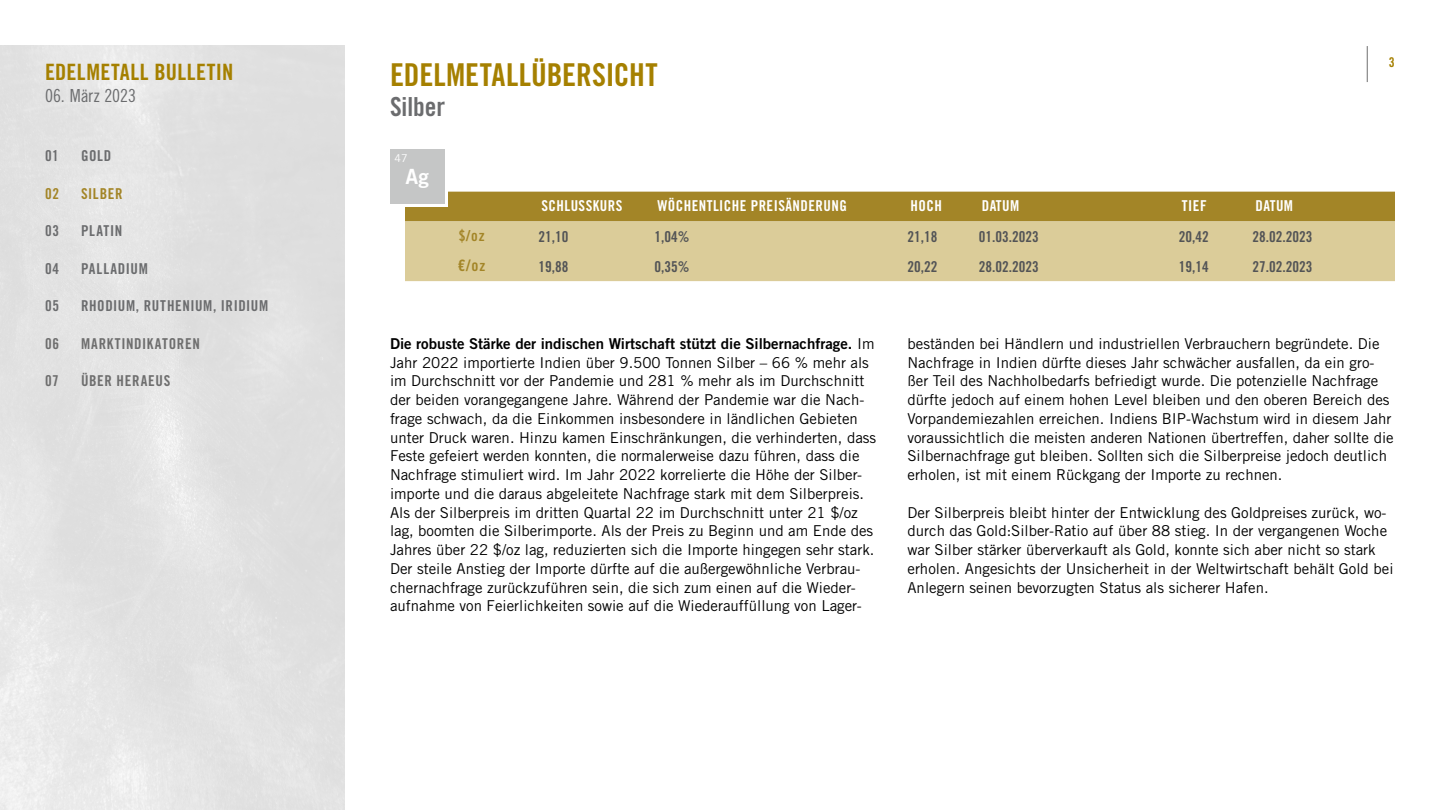
<style>
.page{position:relative;width:1440px;height:810px;background:#fff}
.page>*{position:absolute;margin:0;border:0;box-sizing:border-box;transform-origin:0 0}
.t1{font:31.5px "Trade Gothic LT Pro Bd Cn 20";color:#a58000}
.t2{font:26.25px "Trade Gothic LT Pro Bd Cn 20";color:#6b6c6e}
.t3{font:22.5px "Trade Gothic LT Pro Bd Cn 20";letter-spacing:.02em;color:#a58000}
.t4{font:21px "Trade Gothic LT Pro Bd 2";color:#fff}
.t5{font:18px "Trade Gothic LT Pro Cn 18";letter-spacing:-.005em;color:#6b6c6e}
.t6{font:15.75px "Trade Gothic LT Pro Bd Cn 20";color:#a38527}
.t7{font:15px/18.8px "Trade Gothic LT Pro";color:#000}
.t8{font:15px "Trade Gothic LT Pro Bd Cn 20";color:#535456}
.t9{font:15px "Trade Gothic LT Pro Bd 2";color:#000}
.t10{font:15px "Trade Gothic LT Pro Bd Cn 20";letter-spacing:.03em;color:#fff}
.t11{font:15px "Trade Gothic LT Pro Bd Cn 20";letter-spacing:.04em;color:#6b6c6e}
.t12{font:15px "Trade Gothic LT Pro Bd Cn 20";letter-spacing:.05em;color:#6e6e6e}
.t13{font:15px "Trade Gothic LT Pro Bd Cn 20";letter-spacing:.05em;color:#a38527}
.t14{font:13.5px "Trade Gothic LT Pro Bd Cn 20";color:#a58000}
.t15{font:10.8px "Trade Gothic LT Pro";color:#fff}
.s1{font-size:15px}
.s2{font-family:"Trade Gothic LT Pro"}
</style>
<div class="page">
<hr style="left:1367px;top:46px;width:1px;height:36px;background:#6e6e6e">
<div style="left:405px;top:192px;width:990px;height:29px;background:#a38527"></div>
<div style="left:405px;top:221px;width:990px;height:60px;background:#dbcc99"></div>
<div style="left:393px;top:152px;width:54px;height:55px;background:linear-gradient(to right,#fff,#fff)"></div>
<div style="left:390px;top:150px;width:54px;height:54px;background:#c5c6c6"></div>
<h3 class="t3" style="left:45px;top:58px;width:190px">EDELMETALL BULLETIN</h3>
<p class="t5" style="left:45px;top:85px;width:93px">06. März 2023</p>
<p class="t11" style="left:45px;top:147px;width:15px">01</p>
<p class="t11" style="left:81px;top:147px;width:32px">GOLD</p>
<p class="t13" style="left:45px;top:184px;width:16px">02</p>
<p class="t13" style="left:81px;top:184px;width:43px">SILBER</p>
<p class="t11" style="left:45px;top:222px;width:16px">03</p>
<p class="t11" style="left:81px;top:222px;width:43px">PLATIN</p>
<p class="t11" style="left:45px;top:259px;width:16px">04</p>
<p class="t11" style="left:81px;top:259px;width:68px">PALLADIUM</p>
<p class="t11" style="left:45px;top:297px;width:16px">05</p>
<p class="t11" style="left:81px;top:297px;width:189px">RHODIUM, RUTHENIUM, IRIDIUM</p>
<p class="t12" style="left:45px;top:334px;width:16px">06</p>
<p class="t12" style="left:81px;top:334px;width:120px">MARKTINDIKATOREN</p>
<p class="t12" style="left:45px;top:372px;width:15px">07</p>
<p class="t12" style="left:81px;top:372px;width:91px">ÜBER HERAEUS</p>
<h1 class="t1" style="left:390px;top:56px;width:269px">EDELMETALLÜBERSICHT</h1>
<h2 class="t2" style="left:390px;top:91px;width:57px">Silber</h2>
<p class="t15" style="left:395px;top:152px;width:15px">47</p>
<h3 class="t4" style="left:406px;top:164px;width:25px">Ag</h3>
<p class="t10" style="left:541px;top:196px;width:83px">SCHLUSSKURS</p>
<p class="t10" style="left:657px;top:196px;width:191px">WÖCHENTLICHE PREISÄNDERUNG</p>
<p class="t10" style="left:910px;top:196px;width:33px">HOCH</p>
<p class="t10" style="left:982px;top:196px;width:39px">DATUM</p>
<p class="t10" style="left:1182px;top:196px;width:26px">TIEF</p>
<p class="t10" style="left:1255px;top:196px;width:39px">DATUM</p>
<p class="t13" style="left:459px;top:226px;width:28px">$/oz</p>
<p class="t8" style="left:538px;top:227px;width:31px">21,10</p>
<p class="t8" style="left:654px;top:227px;width:36px">1,04%</p>
<p class="t8" style="left:907px;top:227px;width:31px">21,18</p>
<p class="t8" style="left:979px;top:227px;width:61px">01.03.2023</p>
<p class="t8" style="left:1179px;top:227px;width:31px">20,42</p>
<p class="t8" style="left:1252px;top:227px;width:61px">28.02.2023</p>
<p class="t6" style="left:458px;top:256px;width:29px">€/o<span class="s1">z</span></p>
<p class="t8" style="left:538px;top:257px;width:31px">19,88</p>
<p class="t8" style="left:654px;top:257px;width:36px">0,35%</p>
<p class="t8" style="left:907px;top:257px;width:31px">20,22</p>
<p class="t8" style="left:979px;top:257px;width:61px">28.02.2023</p>
<p class="t8" style="left:1179px;top:257px;width:31px">19,14</p>
<p class="t8" style="left:1252px;top:257px;width:61px">27.02.2023</p>
<p class="t14" style="left:1389px;top:54px;width:7px">3</p>
<p class="t9" style="left:390px;top:334px;width:486px">Die robuste Stärke der indischen Wirtschaft stützt die Silbernachfrage. <span class="s2">Im</span></p>
<p class="t7" style="left:390px;top:353px;width:488px">Jahr 2022 importierte Indien über 9.500 Tonnen Silber – 66 % mehr als im Durchschnitt vor der Pandemie und 281 % mehr als im Durchschnitt der beiden vorangegangene Jahre. Während der Pandemie war die Nach&shy;frage schwach, da die Einkommen insbesondere in ländlichen Gebieten unter Druck waren. Hinzu kamen Einschränkungen, die verhinderten, dass Feste gefeiert werden konnten, die normalerweise dazu führen, dass die Nachfrage stimuliert wird. Im Jahr 2022 korrelierte die Höhe der Silber&shy;importe und die daraus abgeleitete Nachfrage stark mit dem Silberpreis.<br>Als der Silberpreis im dritten Quartal 22 im Durchschnitt unter 21 $/oz lag, boomten die Silberimporte. Als der Preis zu Beginn und am Ende des Jahres über 22 $/oz lag, reduzierten sich die Importe hingegen sehr stark.<br>Der steile Anstieg der Importe dürfte auf die außergewöhnliche Verbrau&shy;chernachfrage zurückzuführen sein, die sich zum einen auf die Wieder&shy;aufnahme von Feierlichkeiten sowie auf die Wiederauffüllung von Lager-</p>
<p class="t7" style="left:908px;top:334px;width:488px">beständen bei Händlern und industriellen Verbrauchern begründete. Die Nachfrage in Indien dürfte dieses Jahr schwächer ausfallen, da ein gro&shy;ßer Teil des Nachholbedarfs befriedigt wurde. Die potenzielle Nachfrage dürfte jedoch auf einem hohen Level bleiben und den oberen Bereich des Vorpandemiezahlen erreichen. Indiens BIP-Wachstum wird in diesem Jahr voraussichtlich die meisten anderen Nationen übertreffen, daher sollte die Silbernachfrage gut bleiben. Sollten sich die Silberpreise jedoch deutlich erholen, ist mit einem Rückgang der Importe zu rechnen.</p>
<p class="t7" style="left:908px;top:503px;width:488px">Der Silberpreis bleibt hinter der Entwicklung des Goldpreises zurück, wo&shy;durch das Gold:Silber-Ratio auf über 88 stieg. In der vergangenen Woche war Silber stärker überverkauft als Gold, konnte sich aber nicht so stark erholen. Angesichts der Unsicherheit in der Weltwirtschaft behält Gold bei Anlegern seinen bevorzugten Status als sicherer Hafen.</p>
</div>
